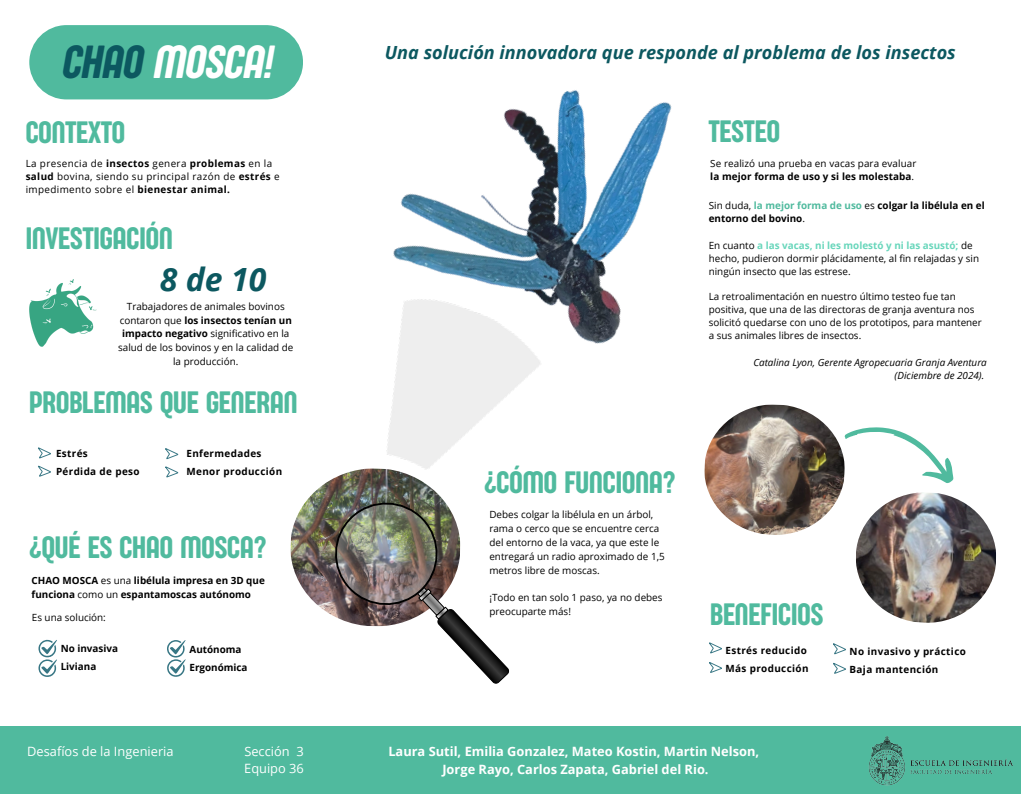
<style>
.page{position:relative;width:1021px;height:794px;background:#fff}
.page>*{position:absolute;margin:0;border:0;box-sizing:border-box;transform-origin:0 0}
.t1{font:italic 48px "Sugo Pro Display";color:#fff}
.t2{font:32px "Sugo Pro Display";color:#50ba9e}
.t3{font:italic 700 32px "Open Sans";color:#0c5860}
.t4{font:italic 700 18.12px "Open Sans";color:#0c5860}
.t5{font:700 12.84px/17.7px "Open Sans";color:#fff;text-align:center}
.t6{font:12.84px/17.7px "Open Sans";color:#fff}
.t7{font:9.88px/13.8px "Open Sans";color:#000}
.t8{font:700 9.88px/13.2px "Open Sans";color:#000}
.t9{font:9.88px/13.2px "Open Sans";letter-spacing:.035em;color:#000}
.t10{font:700 9.88px "Open Sans";letter-spacing:.035em;color:#000}
.t11{font:italic 9.88px/13.2px "Open Sans";color:#000;text-align:right}
.t12{font:700 9.88px "Open Sans";letter-spacing:.04em;color:#000}
.s1{color:#0c5860}
.s2{font-weight:700}
.s3{font-weight:400}
.s4{color:#50ba9e}
.s5{font-weight:700;color:#68d6bb}
</style>
<div class="page">
<div style="left:29px;top:25px;width:274px;height:74px;background:#50ba9e;border-radius:37px"></div>
<img style="left:29px;top:279px;width:68px;height:68px">
<div style="left:0;top:726px;width:1020px;height:68px;background:#50ba9e"></div>
<img style="left:869px;top:736px;width:144px;height:50px">
<svg style="left:38px;top:447px;width:13px;height:12px"></svg>
<svg style="left:38px;top:465px;width:13px;height:12px"></svg>
<svg style="left:165px;top:448px;width:13px;height:11px"></svg>
<svg style="left:165px;top:466px;width:13px;height:12px"></svg>
<svg style="left:38px;top:639px;width:19px;height:38px"></svg>
<svg style="left:167px;top:640px;width:19px;height:37px"></svg>
<svg style="left:360px;top:625px;width:149px;height:59px"></svg>
<svg style="left:709px;top:642px;width:13px;height:11px"></svg>
<svg style="left:709px;top:662px;width:13px;height:11px"></svg>
<img style="left:785px;top:405px;width:58px;height:130px">
<img style="left:856px;top:492px;width:140px;height:131px">
<img style="left:214px;top:54px;width:571px;height:571px">
<svg style="left:843px;top:427px;width:111px;height:57px"></svg>
<svg style="left:833px;top:643px;width:13px;height:11px"></svg>
<svg style="left:833px;top:662px;width:13px;height:12px"></svg>
<p class="t1" style="left:61px;top:34px;width:212px"><span class="s1">CHAO</span> MOSCA!</p>
<p class="t2" style="left:26px;top:114px;width:101px">CONTEXTO</p>
<p class="t9" style="left:26px;top:156px;width:255px">La presencia de <span class="s2">insectos</span> genera <span class="s2">problemas</span> en la <span class="s2">salud</span> bovina, siendo su principal razón de <span class="s2">estrés</span> e impedimento sobre el <span class="s2">bienestar animal.</span></p>
<h2 class="t2" style="left:26px;top:220px;width:148px">INVESTIGACIÓN</h2>
<p class="t3" style="left:160px;top:257px;width:108px">8 de 10</p>
<p class="t7" style="left:118px;top:299px;width:177px;text-align:center">Trabajadores de animales bovinos contaron que <span class="s2">los insectos tenían un impacto negativo</span> significativo en la salud de los bovinos y en la calidad de la producción.</p>
<p class="t2" style="left:29px;top:384px;width:269px">PROBLEMAS QUE GENERAN</p>
<h2 class="t8" style="left:56px;top:447px;width:33px">Estrés</h2>
<h2 class="t12" style="left:56px;top:464px;width:85px">Pérdida de peso</h2>
<h2 class="t12" style="left:186px;top:446px;width:77px">Enfermedades</h2>
<p class="t10" style="left:186px;top:464px;width:97px">Menor producción</p>
<p class="t4" style="left:385px;top:40px;width:572px">Una solución innovadora que responde al problema de los insectos</p>
<p class="t2" style="left:708px;top:113px;width:73px">TESTEO</p>
<p class="t7" style="left:710px;top:156px;width:208px;line-height:13.2px">Se realizó una prueba en vacas para evaluar <span class="s2">la mejor forma de uso y si les molestaba</span>.</p>
<p class="t2" style="left:484px;top:463px;width:193px">¿CÓMO FUNCIONA?</p>
<h2 class="t8" style="left:708px;top:199px;width:277px"><span class="s3">Sin duda,</span> <span class="s4">la mejor forma de uso</span> <span class="s3">es</span> colgar la libélula en el entorno del bovino<span class="s3">.</span></h2>
<p class="t7" style="left:708px;top:238px;width:272px;line-height:13.2px">En cuanto <span class="s5">a las vacas, ni les molestó y ni las asustó;</span> de hecho, pudieron dormir plácidamente, al fin relajadas y sin ningún insecto que las estrese.</p>
<p class="t7" style="left:708px;top:289px;width:275px;line-height:13.2px">La retroalimentación en nuestro último testeo fue tan positiva, que una de las directoras de granja aventura nos solicitó quedarse con uno de los prototipos, para mantener a sus animales libres de insectos.</p>
<p class="t11" style="left:753px;top:355px;width:235px">Catalina Lyon, Gerente Agropecuaria Granja Aventura (Diciembre de 2024).</p>
<h3 class="t7" style="left:489px;top:507px;width:177px">Debes colgar la libélula en un árbol, rama o cerco que se encuentre cerca del entorno de la vaca, ya que este le entregará un radio aproximado de 1,5 metros libre de moscas.</h3>
<p class="t7" style="left:489px;top:590px;width:175px">¡Todo en tan solo 1 paso, ya no debes preocuparte más!</p>
<p class="t2" style="left:29px;top:528px;width:239px">¿QUÉ ES CHAO MOSCA?</p>
<p class="t8" style="left:32px;top:573px;width:235px;line-height:13.8px">CHAO MOSCA <span class="s3">es una</span> libélula impresa en 3D que funciona <span class="s3">como un</span> espantamoscas autónomo</p>
<h2 class="t7" style="left:32px;top:611px;width:76px">Es una solución:</h2>
<p class="t2" style="left:710px;top:596px;width:114px">BENEFICIOS</p>
<p class="t8" style="left:61px;top:641px;width:59px">No invasiva</p>
<p class="t8" style="left:61px;top:659px;width:37px">Liviana</p>
<p class="t8" style="left:189px;top:643px;width:53px">Autónoma</p>
<h2 class="t8" style="left:189px;top:660px;width:60px">Ergonómica</h2>
<p class="t10" style="left:725px;top:644px;width:83px">Estrés reducido</p>
<p class="t10" style="left:725px;top:661px;width:84px">Más producción</p>
<p class="t10" style="left:849px;top:645px;width:118px">No invasivo y práctico</p>
<p class="t10" style="left:849px;top:662px;width:90px">Baja mantención</p>
<p class="t6" style="left:27px;top:742px;width:148px">Desafíos de la Ingenieria</p>
<h1 class="t6" style="left:244px;top:742px;width:61px">Sección 3<br>Equipo 36</h1>
<h4 class="t5" style="left:388px;top:742px;width:372px">Laura Sutil, Emilia Gonzalez, Mateo Kostin, Martin Nelson,<br>Jorge Rayo, Carlos Zapata, Gabriel del Rio.</h4>
</div>
